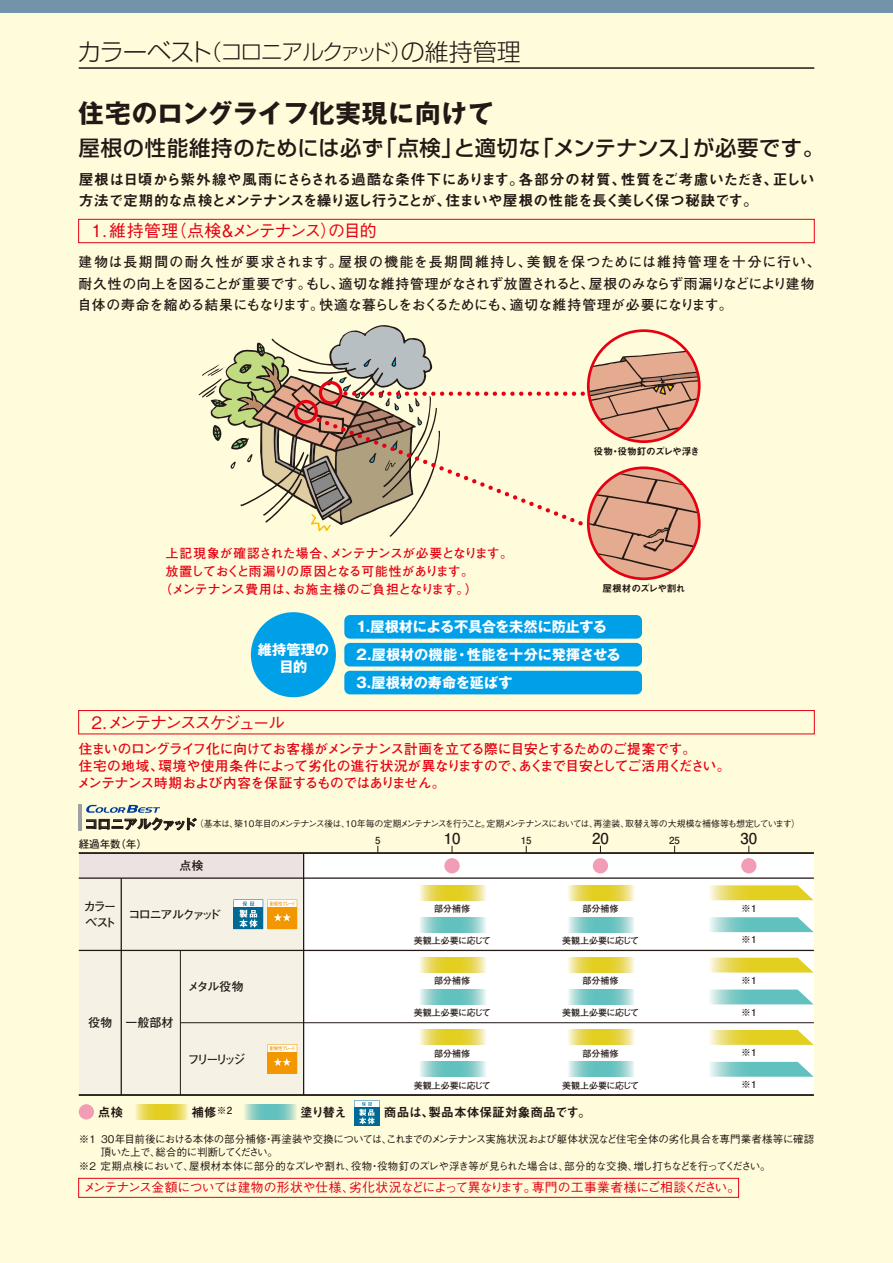
<style>
.page{position:relative;width:893px;height:1263px;background:#fffcdb}
.page>*{position:absolute;margin:0;border:0;box-sizing:border-box;transform-origin:0 0}
.t1{font:700 25.5px "Gothic MB101 Pro";letter-spacing:.04em;color:#221815}
.t2{font:300 24px "Shin Go Pro";color:#221815}
.t3{font:500 21.3px "Shin Go Pro";letter-spacing:.03em;color:#221815}
.t4{font:500 16.95px "Gothic BBB Pro";letter-spacing:-.075em;color:#e60012}
.t5{font:500 16.95px "Gothic BBB Pro";letter-spacing:-.135em;color:#e60012}
.t6{font:700 15px "Futo Go B101 Pro";color:#221815}
.t7{font:14.85px/21px "Midashi Go Pro MB31";letter-spacing:-.05em;color:#221815}
.t8{font:700 14.1px/27.9px "Gothic MB101 Pro";letter-spacing:-.01em;color:#fff;text-align:center}
.t9{font:700 13.8px/21.3px "Futo Go B101 Pro";letter-spacing:.025em;color:#221815}
.t10{font:700 13.65px/17px "Futo Go B101 Pro";letter-spacing:-.015em;color:#e60012}
.t11{font:500 12.75px "Gothic BBB Pro";letter-spacing:-.04em;color:#e60012}
.t12{font:700 12.75px "Futo Go B101 Pro";letter-spacing:-.02em;color:#e60012}
.t13{font:700 12.75px "Futo Go B101 Pro";color:#e60012}
.t14{font:700 12.75px "Futo Go B101 Pro";letter-spacing:-.04em;color:#e60012}
.t15{font:12.75px "Midashi Go Pro MB31";color:#221815}
.t16{font:700 12px/15.3px "Futo Go B101 Pro";letter-spacing:-.12em;color:#221815}
.t17{font:500 10.5px "Gothic BBB Pro";letter-spacing:-.035em;color:#221815}
.t18{font:500 10.5px "Gothic BBB Pro";letter-spacing:-.06em;color:#221815}
.t19{font:700 10.5px "Futo Go B101 Pro";color:#221815}
.t20{font:9.75px "Midashi Go Pro MB31";letter-spacing:-.03em;color:#221815}
.t21{font:700 9.75px "Futo Go B101 Pro";color:#221815}
.t22{font:500 9px "Gothic BBB Pro";letter-spacing:-.1em;color:#221815}
.t23{font:700 9px "Futo Go B101 Pro";letter-spacing:-.03em;color:#221815}
.t24{font:700 9px "Futo Go B101 Pro";color:#221815}
.s1{font-size:21.3px}
.s2{font-family:"Midashi Go Pro MB31";font-weight:400;font-size:14.55px}
</style>
<div class="page">
<div style="left:78px;top:219px;width:736px;height:24px;border:1px solid #e60012"></div>
<div style="left:344px;top:615px;width:298px;height:24px;background:#00a0e9;border-radius:6px"></div>
<div style="left:344px;top:643px;width:298px;height:23px;background:#00a0e9;border-radius:6px"></div>
<div style="left:344px;top:671px;width:298px;height:23px;background:#00a0e9;border-radius:6px"></div>
<div style="left:251px;top:612px;width:85px;height:85px;background:#00a0e9;border-radius:50%"></div>
<div style="left:78px;top:710px;width:736px;height:24px;border:1px solid #e60012"></div>
<div style="left:0;top:0;width:893px;height:13px;background:#7293aa"></div>
<hr style="left:79px;top:67px;width:735px;height:2px;background:#221815">
<div style="left:78px;top:1178px;width:661px;height:19px;border:1px solid #e60012"></div>
<svg style="left:212px;top:326px;width:487px;height:253px"></svg>
<div style="left:587px;top:329px;width:114px;height:114px;border:3px solid #e60012;border-radius:50%"></div>
<div style="left:79px;top:853px;width:225px;height:25px;background:#ebe3e1"></div>
<div style="left:79px;top:878px;width:225px;height:217px;background:#f5f2e5"></div>
<div style="left:304px;top:853px;width:510px;height:242px;background:#fff"></div>
<hr style="left:79px;top:950px;width:735px;height:1px;background:#221815">
<hr style="left:180px;top:1022px;width:634px;height:1px;background:#221815">
<hr style="left:180px;top:950px;width:1px;height:145px;background:#221815">
<hr style="left:79px;top:1094px;width:735px;height:2px;background:#221815">
<hr style="left:79px;top:852px;width:735px;height:2px;background:#221815">
<hr style="left:79px;top:877px;width:735px;height:2px;background:#221815">
<hr style="left:121px;top:878px;width:1px;height:217px;background:#221815">
<hr style="left:303px;top:853px;width:1px;height:242px;background:#221815">
<div style="left:444px;top:858px;width:16px;height:15px;background:#f19db5;border-radius:50%"></div>
<div style="left:593px;top:858px;width:15px;height:15px;background:#f19db5;border-radius:50%"></div>
<div style="left:741px;top:858px;width:15px;height:15px;background:#f19db5;border-radius:50%"></div>
<svg style="left:86px;top:805px;width:111px;height:25px"></svg>
<hr style="left:79px;top:804px;width:3px;height:26px;background:#9fa0a0">
<svg style="left:135px;top:1105px;width:53px;height:15px"></svg>
<div style="left:79px;top:1104px;width:15px;height:15px;background:#f19db5;border-radius:50%"></div>
<svg style="left:267px;top:1044px;width:30px;height:30px"></svg>
<svg style="left:244px;top:1105px;width:53px;height:15px"></svg>
<svg style="left:233px;top:899px;width:64px;height:30px;background:#afae84"></svg>
<svg style="left:354px;top:1100px;width:26px;height:26px"></svg>
<svg style="left:419px;top:1030px;width:67px;height:15px"></svg>
<svg style="left:568px;top:1030px;width:66px;height:15px"></svg>
<svg style="left:420px;top:1062px;width:66px;height:15px"></svg>
<svg style="left:568px;top:1062px;width:66px;height:15px"></svg>
<svg style="left:709px;top:1030px;width:105px;height:15px;background:#e8d851"></svg>
<svg style="left:710px;top:1062px;width:104px;height:15px;background:#83cdcb"></svg>
<svg style="left:419px;top:958px;width:67px;height:14px"></svg>
<svg style="left:568px;top:958px;width:66px;height:14px"></svg>
<svg style="left:420px;top:989px;width:66px;height:15px"></svg>
<svg style="left:568px;top:989px;width:66px;height:15px"></svg>
<svg style="left:709px;top:958px;width:104px;height:14px"></svg>
<svg style="left:710px;top:989px;width:103px;height:15px;background:#85cecb"></svg>
<svg style="left:419px;top:885px;width:67px;height:15px"></svg>
<svg style="left:568px;top:885px;width:66px;height:15px"></svg>
<svg style="left:420px;top:917px;width:66px;height:15px"></svg>
<svg style="left:568px;top:917px;width:66px;height:15px"></svg>
<svg style="left:709px;top:885px;width:105px;height:15px;background:#e8d954"></svg>
<svg style="left:710px;top:917px;width:104px;height:15px;background:#83cdcb"></svg>
<p class="t2" style="left:78px;top:32px;width:445px">カラーベスト<span class="s1">（コロニアルクァッド）</span>の維持管理</p>
<p class="t1" style="left:79px;top:92px;width:416px">住宅のロングライフ化実現に向けて</p>
<p class="t3" style="left:79px;top:131px;width:747px">屋根の性能維持のためには必ず「点検」と適切な「メンテナンス」が必要です。</p>
<p class="t7" style="left:79px;top:167px;width:738px">屋根は日頃から紫外線や風雨にさらされる過酷な条件下にあります。各部分の材質、性質をご考慮いただき、正しい方法で定期的な点検とメンテナンスを繰り返し行うことが、住まいや屋根の性能を長く美しく保つ秘訣です。</p>
<p class="t4" style="left:91px;top:217px;width:287px">1. 維持管理（点検＆メンテナンス）の目的</p>
<p class="t9" style="left:78px;top:250px;width:744px">建物は長期間の耐久性が要求されます。屋根の機能を長期間維持し、美観を保つためには維持管理を十分に行い、耐久性の向上を図ることが重要です。もし、適切な維持管理がなされず放置されると、屋根のみならず雨漏りなどにより建物自体の寿命を縮める結果にもなります。快適な暮らしをおくるためにも、適切な維持管理が必要になります。</p>
<p class="t12" style="left:166px;top:543px;width:349px">上記現象が確認された場合、メンテナンスが必要となります。</p>
<p class="t14" style="left:166px;top:561px;width:310px">放置しておくと雨漏りの原因となる可能性があります。</p>
<p class="t13" style="left:159px;top:579px;width:320px">（メンテナンス費用は、お施主様のご負担となります。）</p>
<p class="t20" style="left:594px;top:444px;width:108px">役物・役物釘のズレや浮き</p>
<p class="t20" style="left:602px;top:581px;width:85px">屋根材のズレや割れ</p>
<p class="t8" style="left:258px;top:639px;width:73px;line-height:17px">維持管理の目的</p>
<p class="t5" style="left:91px;top:709px;width:195px">2.メンテナンススケジュール</p>
<p class="t8" style="left:356px;top:611px;width:266px;text-align:left">1.屋根材による不具合を未然に防止する<br>2.屋根材の機能・性能を十分に発揮させる<br>3.屋根材の寿命を延ばす</p>
<p class="t10" style="left:78px;top:739px;width:654px">住まいのロングライフ化に向けてお客様がメンテナンス計画を立てる際に目安とするためのご提案です。<br>住宅の地域、環境や使用条件によって劣化の進行状況が異なりますので、あくまで目安としてご活用ください。メンテナンス時期および内容を保証するものではありません。</p>
<p class="t22" style="left:84px;top:817px;width:718px"><span class="s2">コロニアルクァッド</span> （基本は、築10年目のメンテナンス後は、10年毎の定期メンテナンスを行うこと。定期メンテナンスにおいては、再塗装、取替え等の大規模な補修等も想定しています）</p>
<p class="t19" style="left:79px;top:835px;width:70px">経過年数（年）</p>
<p class="t21" style="left:375px;top:832px;width:7px">5</p>
<p class="t6" style="left:444px;top:826px;width:18px">10</p>
<p class="t21" style="left:521px;top:832px;width:12px">15</p>
<p class="t6" style="left:592px;top:826px;width:18px">20</p>
<p class="t21" style="left:669px;top:832px;width:12px">25</p>
<p class="t6" style="left:740px;top:826px;width:18px">30</p>
<p class="t16" style="left:179px;top:856px;width:25px">点検</p>
<p class="t16" style="left:84px;top:897px;width:34px">カラーベスト</p>
<p class="t16" style="left:129px;top:905px;width:94px">コロニアルクァッド</p>
<p class="t24" style="left:434px;top:901px;width:37px">部分補修</p>
<p class="t24" style="left:582px;top:901px;width:37px">部分補修</p>
<p class="t21" style="left:741px;top:900px;width:17px">※1</p>
<p class="t23" style="left:414px;top:933px;width:79px">美観上必要に応じて</p>
<p class="t23" style="left:562px;top:933px;width:79px">美観上必要に応じて</p>
<p class="t21" style="left:741px;top:932px;width:17px">※1</p>
<p class="t16" style="left:88px;top:1013px;width:87px">役物 一般部材</p>
<p class="t16" style="left:188px;top:977px;width:57px">メタル役物</p>
<p class="t24" style="left:434px;top:974px;width:37px">部分補修</p>
<p class="t24" style="left:582px;top:974px;width:37px">部分補修</p>
<p class="t21" style="left:741px;top:972px;width:17px">※1</p>
<p class="t23" style="left:414px;top:1005px;width:79px">美観上必要に応じて</p>
<p class="t23" style="left:562px;top:1005px;width:79px">美観上必要に応じて</p>
<p class="t21" style="left:741px;top:1004px;width:17px">※1</p>
<p class="t16" style="left:188px;top:1050px;width:60px">フリーリッジ</p>
<p class="t24" style="left:434px;top:1046px;width:37px">部分補修</p>
<p class="t24" style="left:582px;top:1046px;width:37px">部分補修</p>
<p class="t21" style="left:741px;top:1045px;width:17px">※1</p>
<p class="t23" style="left:414px;top:1078px;width:79px">美観上必要に応じて</p>
<p class="t23" style="left:562px;top:1078px;width:79px">美観上必要に応じて</p>
<p class="t21" style="left:741px;top:1076px;width:17px">※1</p>
<p class="t21" style="left:217px;top:1102px;width:17px">※2</p>
<p class="t15" style="left:98px;top:1102px;width:27px">点検</p>
<p class="t15" style="left:192px;top:1102px;width:27px">補修</p>
<p class="t15" style="left:300px;top:1102px;width:48px">塗り替え</p>
<p class="t15" style="left:384px;top:1102px;width:209px">商品は、製品本体保証対象商品です。</p>
<p class="t17" style="left:79px;top:1130px;width:737px">※1 30年目前後における本体の部分補修・再塗装や交換については、これまでのメンテナンス実施状況および躯体状況など住宅全体の劣化具合を専門業者様等に確認</p>
<p class="t18" style="left:101px;top:1143px;width:179px">頂いた上で、総合的に判断してください。</p>
<p class="t17" style="left:79px;top:1157px;width:694px">※2 定期点検において、屋根材本体に部分的なズレや割れ、役物・役物釘のズレや浮き等が見られた場合は、部分的な交換、増し打ちなどを行ってください。</p>
<p class="t11" style="left:83px;top:1177px;width:658px">メンテナンス金額については建物の形状や仕様、劣化状況などによって異なります。専門の工事業者様にご相談ください。</p>
</div>
